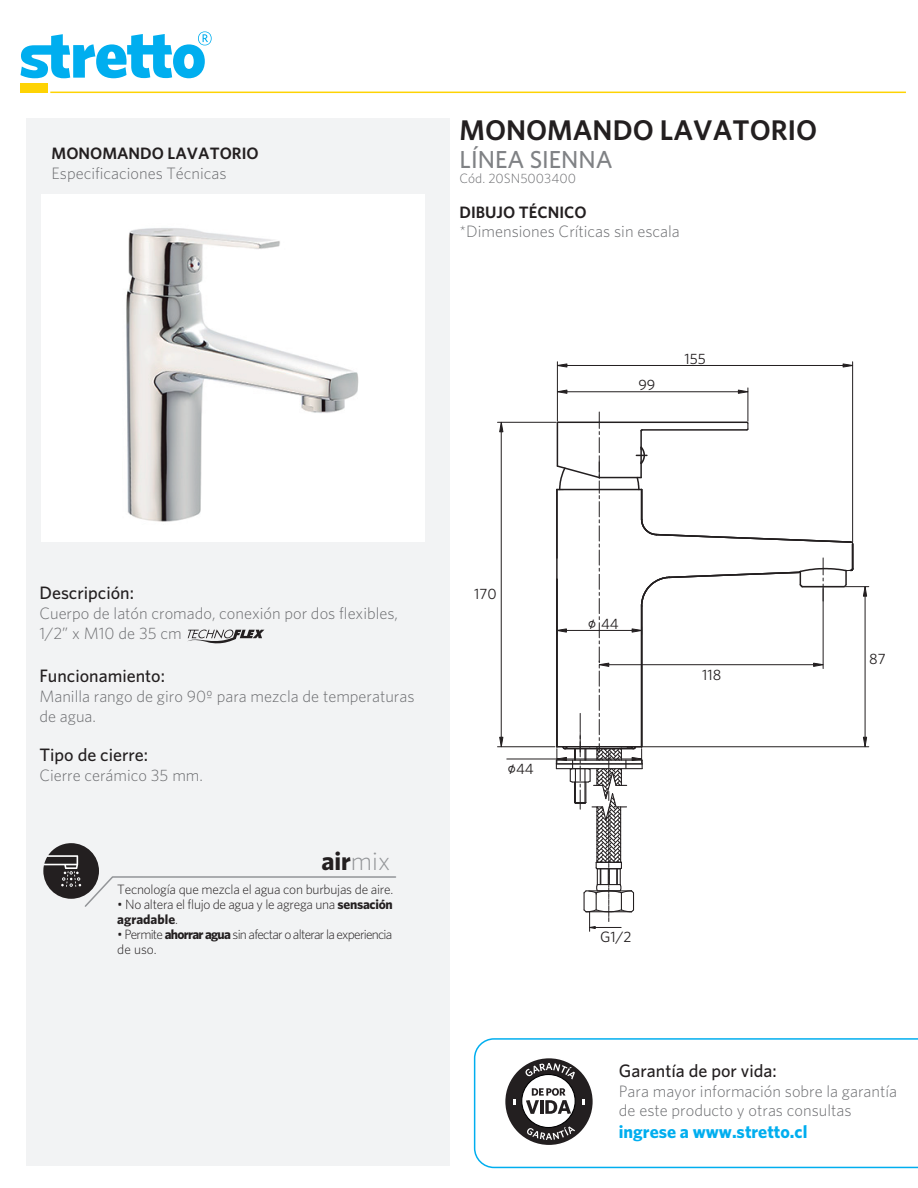
<style>
.page{position:relative;width:918px;height:1188px;background:#fff}
.page>*{position:absolute;margin:0;border:0;box-sizing:border-box;transform-origin:0 0}
.t1{font:600 28.5px "Whitney";color:#231f20}
.t2{font:700 25.8px "Whitney";color:#231f20}
.t3{font:500 24.6px "Whitney";color:#808285}
.t4{font:500 18px "Whitney";color:#231f20}
.t5{font:700 18px "Whitney";color:#00aeef}
.t6{font:300 16.5px/19.8px "Whitney";color:#6c6d70}
.t7{font:600 16.5px "Whitney";color:#231f20}
.t8{font:15px "Whitney";color:#231f20}
.t9{font:300 13.5px/15px "Whitney";letter-spacing:-.02em;color:#231f20}
.t10{font:300 13.5px/15px "Whitney";letter-spacing:-.055em;color:#231f20}
.t11{font:300 13.5px "Whitney";color:#6c6d70}
.s1{font-weight:300;color:#939598}
.s2{font-weight:700}
.s3{font-family:"ISOCPEUR"}
.s4{font-family:"ISOCPEUR";font-size:14.85px}
</style>
<div class="page">
<div style="left:27px;top:118px;width:423px;height:1048px;background:#f2f3f4"></div>
<svg style="left:43px;top:843px;width:353px;height:64px"></svg>
<hr style="left:50px;top:92px;width:856px;height:1px;background:#fed304">
<div style="left:21px;top:84px;width:27px;height:9px;background:#fed304"></div>
<svg style="left:21px;top:31px;width:191px;height:47px"></svg>
<div style="left:41px;top:195px;width:384px;height:347px;background:#fff"></div>
<svg style="left:473px;top:1038px;width:445px;height:131px"></svg>
<img style="left:126px;top:228px;width:233px;height:294px">
<svg style="left:187px;top:629px;width:77px;height:15px"></svg>
<svg style="left:504px;top:1057px;width:90px;height:90px"></svg>
<hr style="left:498px;top:422px;width:58px;height:1px;background:#231f20">
<hr style="left:498px;top:746px;width:57px;height:1px;background:#231f20">
<hr style="left:501px;top:432px;width:1px;height:305px;background:#231f20">
<svg style="left:499px;top:421px;width:4px;height:11px"></svg>
<svg style="left:499px;top:737px;width:4px;height:11px"></svg>
<hr style="left:748px;top:388px;width:1px;height:33px;background:#231f20">
<hr style="left:567px;top:391px;width:171px;height:1px;background:#231f20">
<svg style="left:556px;top:390px;width:11px;height:4px"></svg>
<svg style="left:738px;top:390px;width:11px;height:4px"></svg>
<hr style="left:801px;top:586px;width:68px;height:1px;background:#231f20">
<hr style="left:620px;top:746px;width:249px;height:1px;background:#231f20">
<hr style="left:865px;top:596px;width:1px;height:141px;background:#231f20">
<svg style="left:863px;top:586px;width:4px;height:10px"></svg>
<svg style="left:863px;top:737px;width:4px;height:11px"></svg>
<hr style="left:852px;top:362px;width:1px;height:180px;background:#231f20">
<hr style="left:557px;top:362px;width:1px;height:59px;background:#231f20">
<hr style="left:567px;top:365px;width:276px;height:1px;background:#231f20">
<svg style="left:843px;top:364px;width:11px;height:3px"></svg>
<svg style="left:556px;top:364px;width:11px;height:3px"></svg>
<hr style="left:507px;top:759px;width:50px;height:1px;background:#231f20">
<svg style="left:556px;top:412px;width:298px;height:519px"></svg>
<p class="t7" style="left:52px;top:143px;width:209px">MONOMANDO LAVATORIO</p>
<p class="t6" style="left:52px;top:163px;width:177px">Especificaciones Técnicas</p>
<h1 class="t1" style="left:460px;top:113px;width:359px">MONOMANDO LAVATORIO</h1>
<h3 class="t3" style="left:460px;top:144px;width:155px">LÍNEA SIENNA</h3>
<p class="t11" style="left:460px;top:171px;width:118px">Cód. 20SN5003400</p>
<p class="t7" style="left:460px;top:202px;width:129px">DIBUJO TÉCNICO</p>
<p class="t6" style="left:460px;top:222px;width:222px">*Dimensiones Críticas sin escala</p>
<p class="t8" style="left:638px;top:376px;width:19px">99</p>
<p class="t8" style="left:684px;top:350px;width:23px">155</p>
<p class="t4" style="left:39px;top:582px;width:96px">Descripción:</p>
<p class="t6" style="left:39px;top:603px;width:360px">Cuerpo de latón cromado, conexión por dos flexibles,<br>1/2” x M10 de 35 cm</p>
<p class="t4" style="left:39px;top:665px;width:127px">Funcionamiento:</p>
<p class="t6" style="left:39px;top:686px;width:377px">Manilla rango de giro 90º para mezcla de temperaturas de agua.</p>
<p class="t4" style="left:39px;top:744px;width:110px">Tipo de cierre:</p>
<p class="t6" style="left:39px;top:765px;width:165px">Cierre cerámico 35 mm.</p>
<h2 class="t2" style="left:321px;top:845px;width:70px">air<span class="s1">mix</span></h2>
<p class="t9" style="left:117px;top:882px;width:278px">Tecnología que mezcla el agua con burbujas de aire.</p>
<p class="t9" style="left:117px;top:897px;width:277px">• No altera el flujo de agua y le agrega una <span class="s2">sensación agradable</span>.</p>
<p class="t10" style="left:117px;top:927px;width:277px">• Permite <span class="s2">ahorrar agua</span> sin afectar o alterar la experiencia de uso.</p>
<p class="t8" style="left:474px;top:585px;width:24px">170</p>
<p class="t8" style="left:507px;top:760px;width:28px"><span class="s3">∅</span>44</p>
<p class="t8" style="left:588px;top:615px;width:32px"><span class="s4">∅</span> 44</p>
<p class="t8" style="left:702px;top:666px;width:21px">118</p>
<p class="t8" style="left:869px;top:650px;width:18px">87</p>
<p class="t8" style="left:600px;top:928px;width:33px">G1/2</p>
<p class="t4" style="left:619px;top:1060px;width:159px">Garantía de por vida:</p>
<p class="t6" style="left:619px;top:1081px;width:280px">Para mayor información sobre la garantía de este producto y otras consultas</p>
<p class="t5" style="left:619px;top:1121px;width:190px">ingrese a www.stretto.cl</p>
</div>
